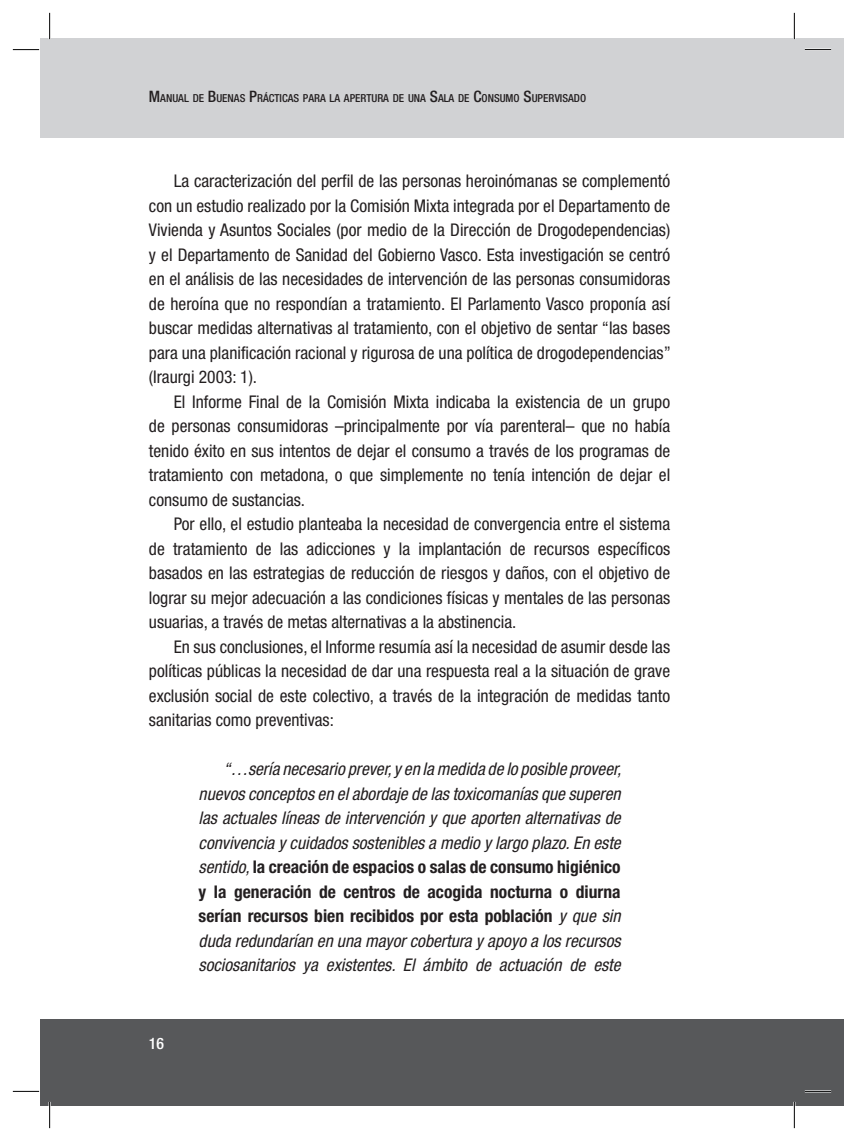
<style>
.page{position:relative;width:844px;height:1141px;background:#fff}
.page>*{position:absolute;margin:0;border:0;box-sizing:border-box;transform-origin:0 0}
.t1{font:condensed 17.5px/24.5px "Helvetica Neue";color:#231f20;text-align:justify}
.t2{font:italic condensed 17.5px/24.5px "Helvetica Neue";color:#231f20;text-align:justify}
.t3{font:500 condensed 15.75px "Helvetica Neue";color:#fff}
.t4{font:500 condensed 11.03px "Helvetica Neue";color:#231f20}
.s1{font-size:15.75px}
.s2{font-weight:700;font-style:normal}
</style>
<div class="page">
<div style="left:40px;top:39px;width:754px;height:99px;background:#d1d2d4"></div>
<div style="left:40px;top:1019px;width:754px;height:86px;background:#57585a"></div>
<div style="left:794px;top:39px;width:49px;height:99px;background:#d1d2d4"></div>
<div style="left:794px;top:1019px;width:49px;height:86px;background:#57585a"></div>
<hr style="left:804px;top:49px;width:26px;height:2px;background:#fff">
<hr style="left:804px;top:1090px;width:26px;height:2px;background:#fff">
<hr style="left:49px;top:1102px;width:2px;height:26px;background:#fff">
<hr style="left:793px;top:1102px;width:2px;height:26px;background:#fff">
<svg style="left:13px;top:49px;width:26px;height:1px"></svg>
<svg style="left:804px;top:49px;width:26px;height:1px"></svg>
<svg style="left:13px;top:1091px;width:26px;height:1px"></svg>
<svg style="left:804px;top:1091px;width:26px;height:1px"></svg>
<svg style="left:49px;top:13px;width:1px;height:26px"></svg>
<svg style="left:49px;top:1102px;width:1px;height:26px"></svg>
<svg style="left:793px;top:13px;width:1px;height:26px"></svg>
<svg style="left:793px;top:1102px;width:1px;height:26px"></svg>
<p class="t4" style="left:149px;top:91px;width:438px"><span class="s1">M</span>ANUAL DE <span class="s1">B</span>UENAS <span class="s1">P</span>RÁCTICAS PARA LA APERTURA DE UNA <span class="s1">S</span>ALA DE <span class="s1">C</span>ONSUMO <span class="s1">S</span>UPERVISADO</p>
<p class="t1" style="left:149px;top:169px;width:523px;text-indent:25px">La caracterización del perfil de las personas heroinómanas se complementó con un estudio realizado por la Comisión Mixta integrada por el Departamento de Vivienda y Asuntos Sociales (por medio de la Dirección de Drogodependencias) y el Departamento de Sanidad del Gobierno Vasco. Esta investigación se centró en el análisis de las necesidades de intervención de las personas consumidoras de heroína que no respondían a tratamiento. El Parlamento Vasco proponía así buscar medidas alternativas al tratamiento, con el objetivo de sentar “las bases para una planificación racional y rigurosa de una política de drogodependencias” (Iraurgi 2003: 1).</p>
<p class="t1" style="left:149px;top:389px;width:522px;text-indent:25px">El Informe Final de la Comisión Mixta indicaba la existencia de un grupo de personas consumidoras –principalmente por vía parenteral– que no había tenido éxito en sus intentos de dejar el consumo a través de los programas de tratamiento con metadona, o que simplemente no tenía intención de dejar el consumo de sustancias.</p>
<p class="t1" style="left:149px;top:512px;width:522px;text-indent:25px">Por ello, el estudio planteaba la necesidad de convergencia entre el sistema de tratamiento de las adicciones y la implantación de recursos específicos basados en las estrategias de reducción de riesgos y daños, con el objetivo de lograr su mejor adecuación a las condiciones físicas y mentales de las personas usuarias, a través de metas alternativas a la abstinencia.</p>
<p class="t1" style="left:149px;top:634px;width:522px;text-indent:25px">En sus conclusiones, el Informe resumía así la necesidad de asumir desde las políticas públicas la necesidad de dar una respuesta real a la situación de grave exclusión social de este colectivo, a través de la integración de medidas tanto sanitarias como preventivas:</p>
<p class="t2" style="left:198px;top:757px;width:424px;text-indent:25px">“…sería necesario prever, y en la medida de lo posible proveer, nuevos conceptos en el abordaje de las toxicomanías que superen las actuales líneas de intervención y que aporten alternativas de convivencia y cuidados sostenibles a medio y largo plazo. En este sentido, <span class="s2">la creación de espacios o salas de consumo higiénico y la generación de centros de acogida nocturna o diurna serían recursos bien recibidos por esta población</span> y que sin duda redundarían en una mayor cobertura y apoyo a los recursos sociosanitarios ya existentes. El ámbito de actuación de este</p>
<p class="t3" style="left:149px;top:1034px;width:17px">16</p>
</div>
